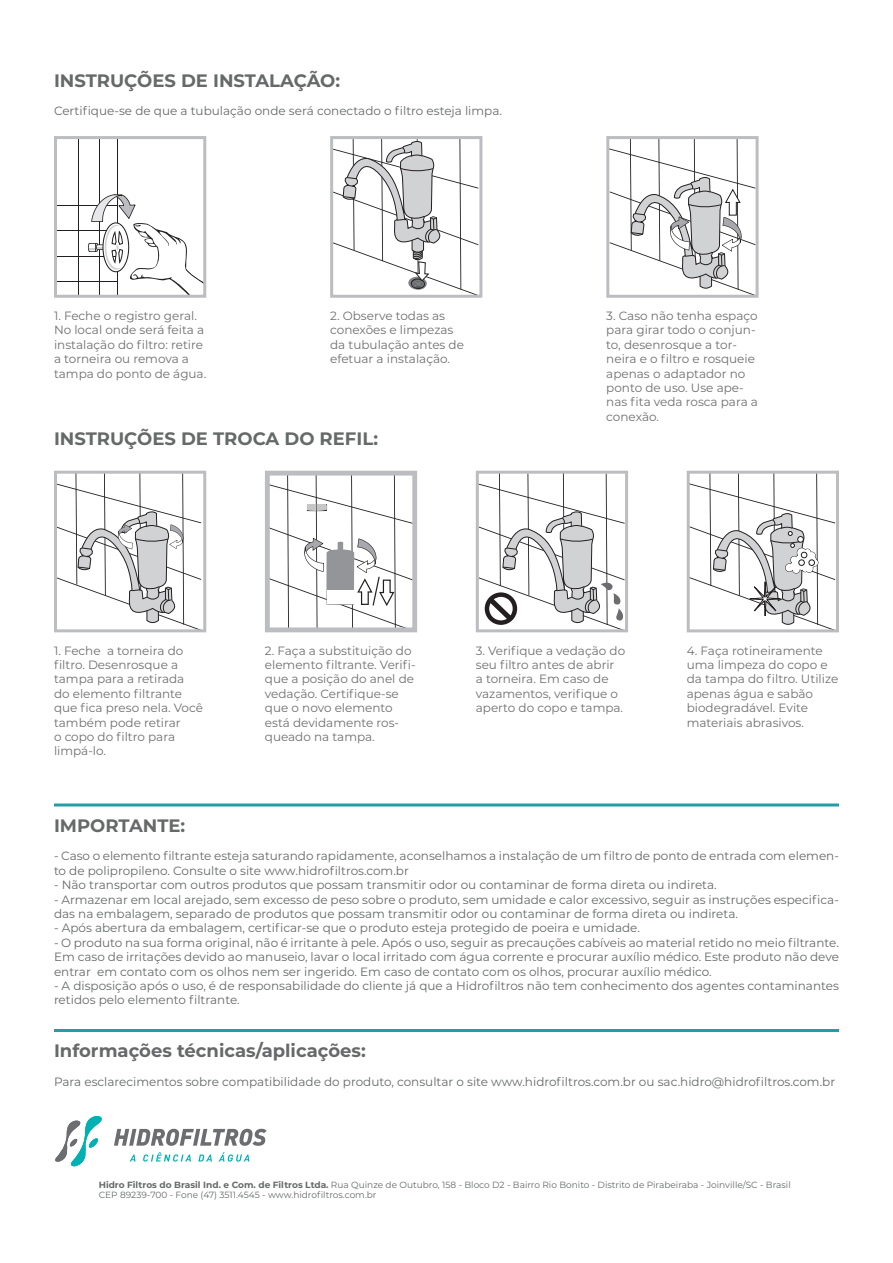
<style>
.page{position:relative;width:893px;height:1263px;background:#fff}
.page>*{position:absolute;margin:0;border:0;box-sizing:border-box;transform-origin:0 0}
.t1{font:700 18px "Montserrat";color:#666969}
.t2{font:12px/14.4px "Montserrat";color:#666969}
.t3{font:12px/14.4px "Montserrat";color:#706f6f}
.t4{font:9px "Montserrat";color:#666969}
.s1{font-weight:700}
</style>
<div class="page">
<hr style="left:54px;top:803px;width:785px;height:3px;background:#239fa4">
<hr style="left:54px;top:1029px;width:785px;height:3px;background:#239fa4">
<svg style="left:55px;top:1116px;width:47px;height:50px"></svg>
<svg style="left:130px;top:1152px;width:119px;height:9px"></svg>
<svg style="left:114px;top:1129px;width:153px;height:17px"></svg>
<hr style="left:117px;top:138px;width:1px;height:158px;background:#231f20">
<hr style="left:79px;top:138px;width:1px;height:158px;background:#231f20">
<hr style="left:99px;top:138px;width:1px;height:158px;background:#231f20">
<hr style="left:56px;top:205px;width:61px;height:1px;background:#231f20">
<hr style="left:56px;top:230px;width:61px;height:1px;background:#231f20">
<hr style="left:56px;top:256px;width:61px;height:1px;background:#231f20">
<hr style="left:56px;top:281px;width:61px;height:1px;background:#231f20">
<svg style="left:88px;top:194px;width:114px;height:100px"></svg>
<div style="left:54px;top:136px;width:152px;height:162px;border:3px solid #bcbdc0"></div>
<div style="left:330px;top:136px;width:152px;height:162px;border:3px solid #bcbdc0"></div>
<svg style="left:332px;top:138px;width:146px;height:158px"></svg>
<svg style="left:610px;top:140px;width:145px;height:154px"></svg>
<div style="left:606px;top:136px;width:153px;height:162px;border:3px solid #bcbdc0"></div>
<div style="left:54px;top:471px;width:152px;height:161px;border:3px solid #bcbdc0"></div>
<svg style="left:54px;top:472px;width:147px;height:159px"></svg>
<svg style="left:265px;top:471px;width:152px;height:161px"></svg>
<div style="left:476px;top:471px;width:152px;height:161px;border:3px solid #bcbdc0"></div>
<svg style="left:478px;top:473px;width:147px;height:158px"></svg>
<div style="left:687px;top:471px;width:152px;height:161px;border:3px solid #bcbdc0"></div>
<svg style="left:688px;top:473px;width:147px;height:158px"></svg>
<p class="t1" style="left:54px;top:67px;width:288px">INSTRUÇÕES DE INSTALAÇÃO:</p>
<p class="t2" style="left:54px;top:103px;width:449px">Certifique-se de que a tubulação onde será conectado o filtro esteja limpa.</p>
<p class="t3" style="left:54px;top:308px;width:154px">1. Feche o registro geral.<br>No local onde será feita a instalação do filtro: retire a torneira ou remova a tampa do ponto de água.</p>
<p class="t3" style="left:330px;top:308px;width:135px">2. Observe todas as conexões e limpezas da tubulação antes de efetuar a instalação.</p>
<p class="t1" style="left:54px;top:425px;width:326px">INSTRUÇÕES DE TROCA DO REFIL:</p>
<p class="t3" style="left:606px;top:308px;width:153px">3. Caso não tenha espaço para girar todo o conjun&shy;to, desenrosque a tor&shy;neira e o filtro e rosqueie apenas o adaptador no ponto de uso. Use ape&shy;nas fita veda rosca para a conexão.</p>
<p class="t3" style="left:54px;top:643px;width:150px">1. Feche a torneira do filtro. Desenrosque a tampa para a retirada do elemento filtrante que fica preso nela. Você também pode retirar<br>o copo do filtro para limpá-lo.</p>
<p class="t3" style="left:265px;top:643px;width:152px">2. Faça a substituição do elemento filtrante. Verifi&shy;que a posição do anel de vedação. Certifique-se que o novo elemento está devidamente ros&shy;queado na tampa.</p>
<p class="t3" style="left:476px;top:643px;width:151px">3. Verifique a vedação do seu filtro antes de abrir<br>a torneira. Em caso de vazamentos, verifique o aperto do copo e tampa.</p>
<p class="t3" style="left:687px;top:643px;width:153px">4. Faça rotineiramente uma limpeza do copo e da tampa do filtro. Utilize apenas água e sabão biodegradável. Evite materiais abrasivos.</p>
<p class="t1" style="left:54px;top:812px;width:133px">IMPORTANTE:</p>
<p class="t2" style="left:54px;top:848px;width:786px">- Caso o elemento filtrante esteja saturando rapidamente, aconselhamos a instalação de um filtro de ponto de entrada com elemen&shy;to de polipropileno. Consulte o site www.hidrofiltros.com.br</p>
<p class="t2" style="left:54px;top:877px;width:664px">- Não transportar com outros produtos que possam transmitir odor ou contaminar de forma direta ou indireta.</p>
<p class="t2" style="left:54px;top:892px;width:786px">- Armazenar em local arejado, sem excesso de peso sobre o produto, sem umidade e calor excessivo, seguir as instruções especifica&shy;das na embalagem, separado de produtos que possam transmitir odor ou contaminar de forma direta ou indireta.</p>
<p class="t2" style="left:54px;top:920px;width:587px">- Após abertura da embalagem, certificar-se que o produto esteja protegido de poeira e umidade.</p>
<p class="t2" style="left:54px;top:935px;width:786px;text-align:justify">- O produto na sua forma original, não é irritante à pele. Após o uso, seguir as precauções cabíveis ao material retido no meio filtrante.<br>Em caso de irritações devido ao manuseio, lavar o local irritado com água corrente e procurar auxílio médico. Este produto não deve entrar em contato com os olhos nem ser ingerido. Em caso de contato com os olhos, procurar auxílio médico.</p>
<p class="t2" style="left:54px;top:978px;width:786px">- A disposição após o uso, é de responsabilidade do cliente já que a Hidrofiltros não tem conhecimento dos agentes contaminantes retidos pelo elemento filtrante.</p>
<p class="t1" style="left:54px;top:1038px;width:313px">Informações técnicas/aplicações:</p>
<p class="t2" style="left:54px;top:1074px;width:783px">Para esclarecimentos sobre compatibilidade do produto, consultar o site www.hidrofiltros.com.br ou sac.hidro@hidrofiltros.com.br</p>
<p class="t4" style="left:99px;top:1178px;width:693px"><span class="s1">Hidro Filtros do Brasil Ind. e Com. de Filtros Ltda.</span> Rua Quinze de Outubro, 158 - Bloco D2 - Bairro Rio Bonito - Distrito de Pirabeiraba - Joinville/SC - Brasil</p>
<p class="t4" style="left:99px;top:1189px;width:279px">CEP 89239-700 - Fone (47) 3511.4545 - www.hidrofiltros.com.br</p>
</div>
